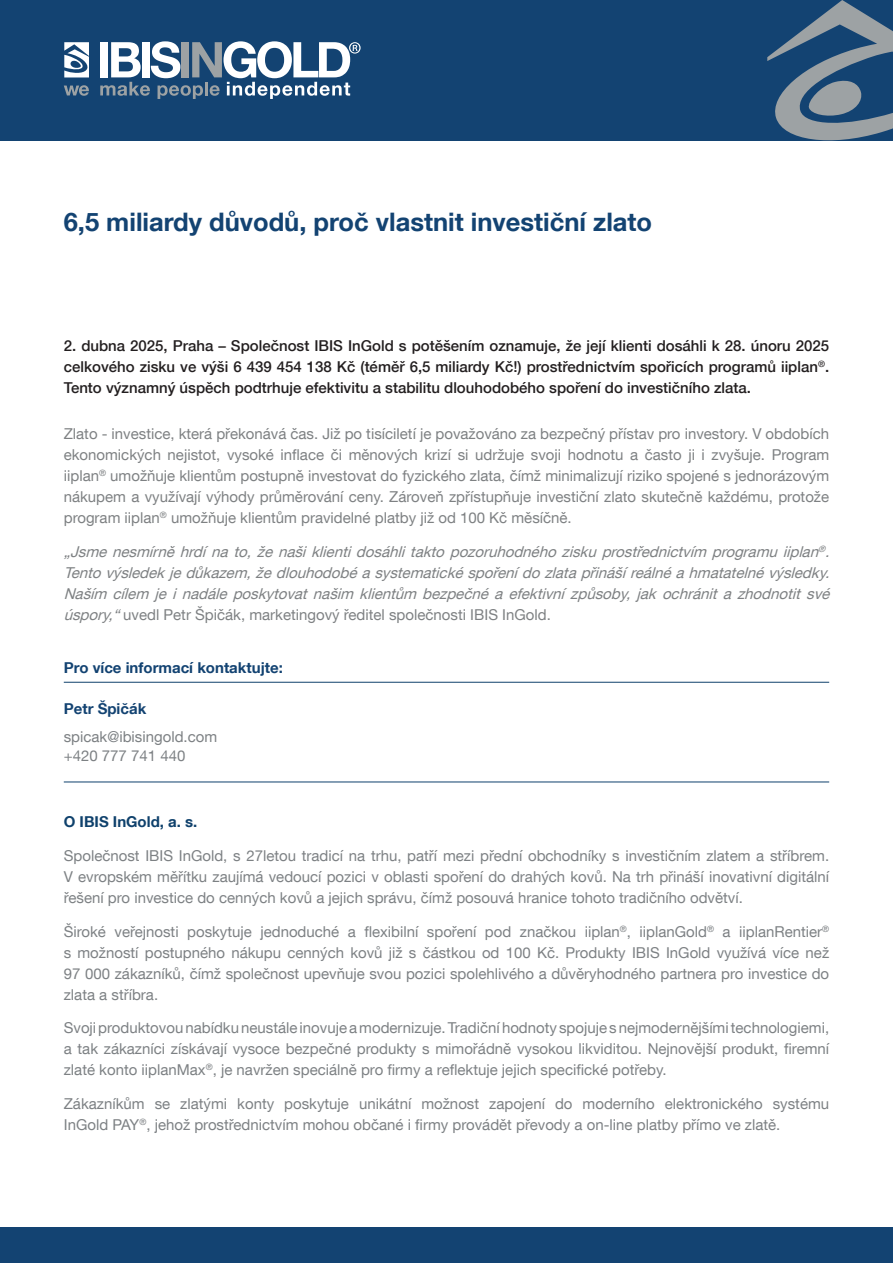
<style>
.page{position:relative;width:893px;height:1263px;background:#fff}
.page>*{position:absolute;margin:0;border:0;box-sizing:border-box;transform-origin:0 0}
.t1{font:700 25.5px "Helvetica Neue LT Com";color:#134372}
.t2{font:15px/21px "Helvetica Neue LT Com";color:#7d8184;text-align:justify}
.t3{font:15px/21px "Helvetica Neue LT Com";color:#7e8183;text-align:justify}
.t4{font:italic 15px/21px "Helvetica Neue LT Com";color:#7e8183;text-align:justify}
.t5{font:500 15px/21px "Helvetica Neue LT Com";color:#231f20;text-align:justify}
.t6{font:700 15px "Helvetica Neue LT Com";color:#134372}
.t7{font:700 15px "Helvetica Neue LT Com";color:#0f416c}
.s1{font-style:normal}
</style>
<div class="page">
<div style="left:0;top:0;width:893px;height:140px;background:#134372"></div>
<svg style="left:767px;top:0;width:126px;height:141px"></svg>
<div style="left:0;top:1227px;width:893px;height:36px;background:#134372"></div>
<svg style="left:64px;top:85px;width:25px;height:11px"></svg>
<svg style="left:64px;top:42px;width:25px;height:35px"></svg>
<svg style="left:100px;top:41px;width:261px;height:58px"></svg>
<hr style="left:64px;top:682px;width:765px;height:1px;background:#0f416c">
<hr style="left:64px;top:782px;width:765px;height:1px;background:#0f416c">
<h1 class="t1" style="left:64px;top:206px;width:590px">6,5 miliardy důvodů, proč vlastnit investiční zlato</h1>
<p class="t5" style="left:64px;top:335px;width:767px">2. dubna 2025, Praha – Společnost IBIS InGold s potěšením oznamuje, že její klienti dosáhli k 28. únoru 2025 celkového zisku ve výši 6 439 454 138 Kč (téměř 6,5 miliardy Kč!) prostřednictvím spořicích programů iiplan<sup>®</sup>.<br>Tento významný úspěch podtrhuje efektivitu a stabilitu dlouhodobého spoření do investičního zlata.</p>
<p class="t3" style="left:64px;top:423px;width:767px">Zlato - investice, která překonává čas. Již po tisíciletí je považováno za bezpečný přístav pro investory. V obdobích ekonomických nejistot, vysoké inflace či měnových krizí si udržuje svoji hodnotu a často ji i zvyšuje. Program iiplan<sup>®</sup> umožňuje klientům postupně investovat do fyzického zlata, čímž minimalizují riziko spojené s jednorázovým nákupem a využívají výhody průměrování ceny. Zároveň zpřístupňuje investiční zlato skutečně každému, protože program iiplan<sup>®</sup> umožňuje klientům pravidelné platby již od 100 Kč měsíčně.</p>
<p class="t4" style="left:64px;top:541px;width:772px">„Jsme nesmírně hrdí na to, že naši klienti dosáhli takto pozoruhodného zisku prostřednictvím programu iiplan<sup>®</sup>.<br>Tentovýsledekjedůkazem,žedlouhodobéasystematickéspořenídozlatapřinášíreálnéahmatatelnévýsledky.<br>Naším cílem je i nadále poskytovat našim klientům bezpečné a efektivní způsoby, jak ochránit a zhodnotit své úspory,“<span class="s1">uvedl Petr Špičák, marketingový ředitel společnosti IBIS InGold.</span></p>
<p class="t6" style="left:64px;top:659px;width:221px">Pro více informací kontaktujte:</p>
<p class="t6" style="left:64px;top:699px;width:84px">Petr Špičák</p>
<p class="t2" style="left:64px;top:726px;width:155px;line-height:19.5px">spicak@ibisingold.com +420 777 741 440</p>
<p class="t7" style="left:64px;top:812px;width:135px">O IBIS InGold, a. s.</p>
<p class="t2" style="left:64px;top:845px;width:767px">Společnost IBIS InGold, s 27letou tradicí na trhu, patří mezi přední obchodníky s investičním zlatem a stříbrem.<br>V evropském měřítku zaujímá vedoucí pozici v oblasti spoření do drahých kovů. Na trh přináší inovativní digitální řešení pro investice do cenných kovů a jejich správu, čímž posouvá hranice tohoto tradičního odvětví.</p>
<p class="t2" style="left:64px;top:920px;width:767px">Široké veřejnosti poskytuje jednoduché a flexibilní spoření pod značkou iiplan<sup>®</sup>, iiplanGold<sup>®</sup> a iiplanRentier<sup>® </sup>s možností postupného nákupu cenných kovů již s částkou od 100 Kč. Produkty IBIS InGold využívá více než 97 000 zákazníků, čímž společnost upevňuje svou pozici spolehlivého a důvěryhodného partnera pro investice do zlata a stříbra.</p>
<p class="t2" style="left:64px;top:1017px;width:767px">Svoji produktovou nabídku neustále inovuje a modernizuje. Tradiční hodnoty spojuje s nejmodernějšími technologiemi, a tak zákazníci získávají vysoce bezpečné produkty s mimořádně vysokou likviditou. Nejnovější produkt, firemní zlaté konto iiplanMax<sup>®</sup>, je navržen speciálně pro firmy a reflektuje jejich specifické potřeby.</p>
<p class="t2" style="left:64px;top:1093px;width:767px">Zákazníkům se zlatými konty poskytuje unikátní možnost zapojení do moderního elektronického systému<br>InGold PAY<sup>®</sup>, jehož prostřednictvím mohou občané i firmy provádět převody a on‑line platby přímo ve zlatě.</p>
</div>
